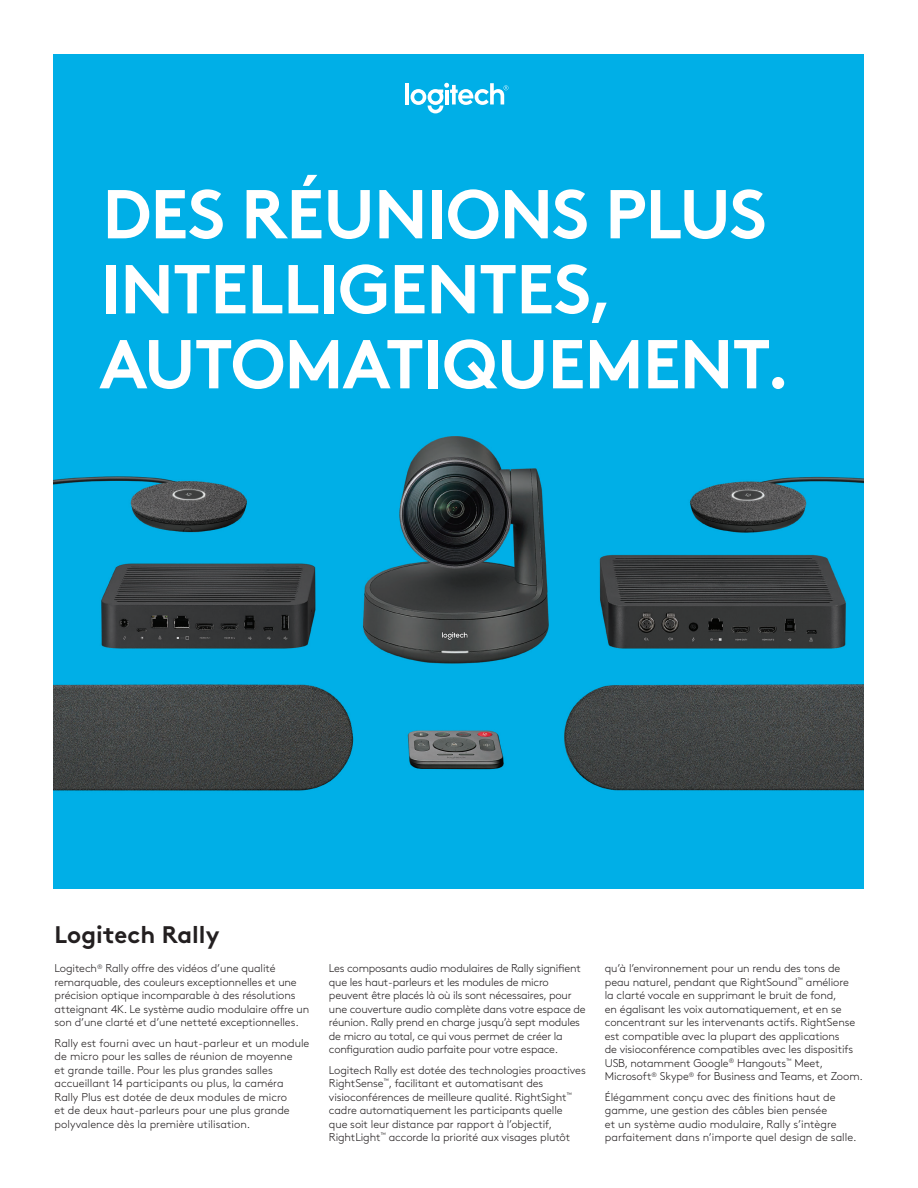
<style>
.page{position:relative;width:918px;height:1188px;background:#fff}
.page>*{position:absolute;margin:0;border:0;box-sizing:border-box;transform-origin:0 0}
.t1{font:700 69px/75px "Brown Std";letter-spacing:-.015em;color:#fff}
.t2{font:700 24px "Brown Std";color:#231f20}
.Body_Copy{font:300 11.25px/13.5px "Brown Std";letter-spacing:-.01em;color:#231f20}
</style>
<div class="page">
<img style="left:53px;top:54px;width:810px;height:835px">
<hr style="left:405px;top:83px;width:4px;height:21px;background:#fff">
<svg style="left:411px;top:83px;width:97px;height:30px"></svg>
<hr style="left:445px;top:90px;width:4px;height:14px;background:#fff">
<p class="t1" style="left:99px;top:176px;width:693px">DES RÉUNIONS PLUS<br>INTELLIGENTES,<br>AUTOMATIQUEMENT.</p>
<p class="t2" style="left:55px;top:920px;width:166px">Logitech Rally</p>
<p class="Body_Copy" style="left:55px;top:962px;width:256px">Logitech<sup>®</sup> Rally offre des vidéos d’une qualité remarquable, des couleurs exceptionnelles et une précision optique incomparable à des résolutions atteignant 4K. Le système audio modulaire offre un son d’une clarté et d’une netteté exceptionnelles.</p>
<p class="Body_Copy" style="left:55px;top:1036px;width:256px">Rally est fourni avec un haut-parleur et un module de micro pour les salles de réunion de moyenne<br>et grande taille. Pour les plus grandes salles accueillant 14 participants ou plus, la caméra Rally Plus est dotée de deux modules de micro<br>et de deux haut-parleurs pour une plus grande polyvalence dès la première utilisation.</p>
<p class="Body_Copy" style="left:329px;top:962px;width:258px">Les composants audio modulaires de Rally signifient que les haut-parleurs et les modules de micro peuvent être placés là où ils sont nécessaires, pour une couverture audio complète dans votre espace de réunion. Rally prend en charge jusqu’à sept modules de micro au total, ce qui vous permet de créer la configuration audio parfaite pour votre espace.</p>
<p class="Body_Copy" style="left:329px;top:1063px;width:258px">Logitech Rally est dotée des technologies proactives RightSense<sup>™</sup>, facilitant et automatisant des visioconférences de meilleure qualité. RightSight<sup>™ </sup>cadre automatiquement les participants quelle<br>que soit leur distance par rapport à l’objectif, RightLight<sup>™</sup> accorde la priorité aux visages plutôt</p>
<p class="Body_Copy" style="left:605px;top:962px;width:260px">qu’à l’environnement pour un rendu des tons de peau naturel, pendant que RightSound<sup>™</sup> améliore<br>la clarté vocale en supprimant le bruit de fond,<br>en égalisant les voix automatiquement, et en se concentrant sur les intervenants actifs. RightSense est compatible avec la plupart des applications<br>de visioconférence compatibles avec les dispositifs USB, notamment Google<sup>®</sup> Hangouts<sup>™</sup> Meet, Microsoft<sup>®</sup> Skype<sup>®</sup> for Business and Teams, et Zoom.</p>
<p class="Body_Copy" style="left:605px;top:1090px;width:253px">Élégamment conçu avec des finitions haut de gamme, une gestion des câbles bien pensée<br>et un système audio modulaire, Rally s’intègre parfaitement dans n’importe quel design de salle.</p>
</div>
